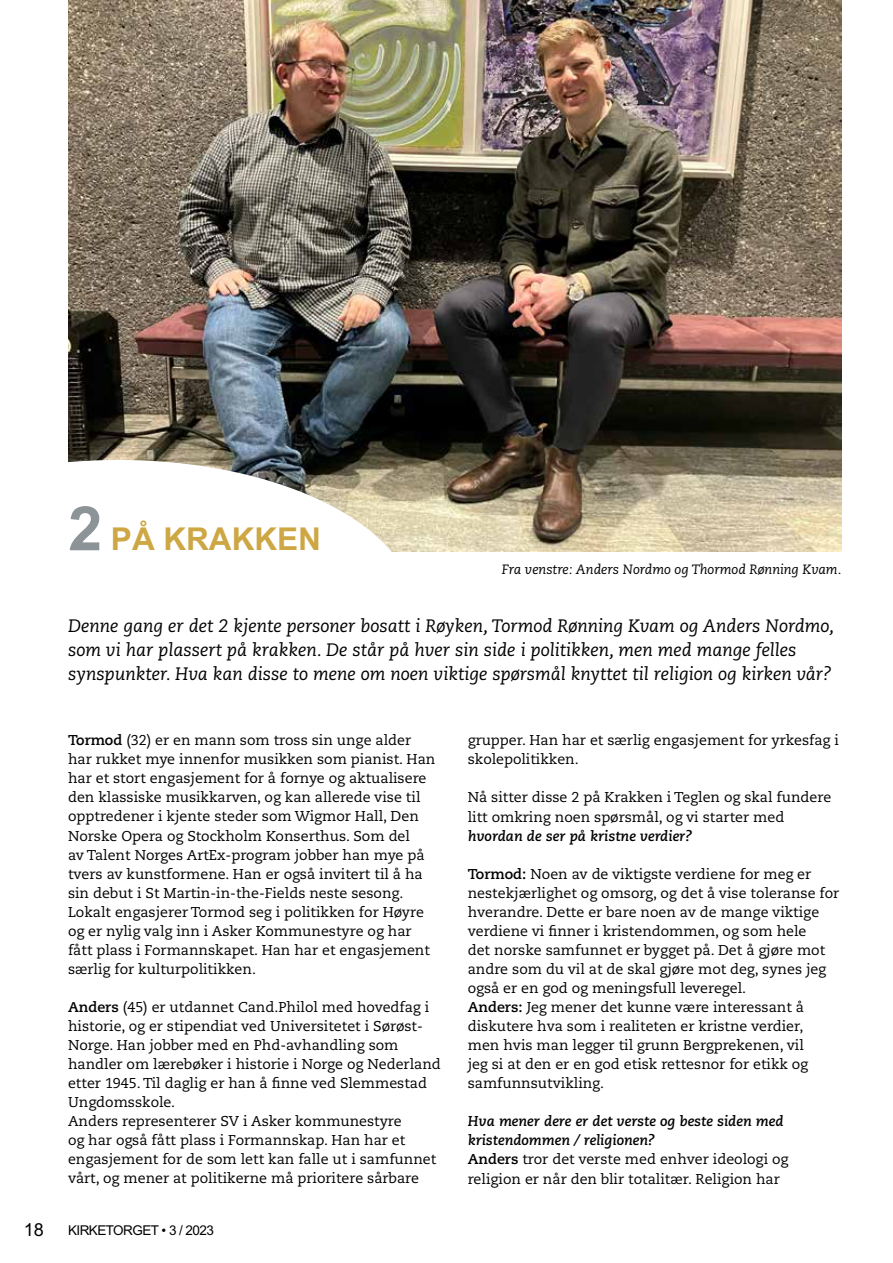
<style>
.page{position:relative;width:893px;height:1263px;background:#fff}
.page>*{position:absolute;margin:0;border:0;box-sizing:border-box;transform-origin:0 0}
.t1{font:700 31.5px "Arial MT Std";color:#cea745}
.t2{font:italic 18px/24px "Caecilia LT Pro 56";color:#000}
.t3{font:18px "Arial MT Std";color:#000}
.t4{font:14.25px/19px "Caecilia LT Pro 55 Roman";color:#000}
.t5{font:italic 700 14.25px/19px "Caecilia LT Pro 76";color:#000}
.t6{font:italic 13.5px "Caecilia LT Pro 56";color:#000}
.t7{font:13.5px "Arial MT Std";letter-spacing:-.04em;color:#000}
.s1{font-size:61.5px;color:#8d9497}
.s2{font-family:"Caecilia LT Pro 75";font-weight:700}
</style>
<div class="page">
<img style="left:68px;top:0;width:774px;height:551px">
<svg style="left:68px;top:460px;width:347px;height:92px"></svg>
<h1 class="t1" style="left:68px;top:521px;width:254px"><span class="s1">2</span> PÅ KRAKKEN</h1>
<p class="t6" style="left:502px;top:560px;width:341px">Fra venstre: Anders Nordmo og Thormod Rønning Kvam.</p>
<p class="t2" style="left:68px;top:614px;width:768px">Denne gang er det 2 kjente personer bosatt i Røyken, Tormod Rønning Kvam og Anders Nordmo, som vi har plassert på krakken. De står på hver sin side i politikken, men med mange felles synspunkter. Hva kan disse to mene om noen viktige spørsmål knyttet til religion og kirken vår?</p>
<p class="t4" style="left:68px;top:730px;width:369px"><span class="s2">Tormod</span> (32) er en mann som tross sin unge alder har rukket mye innenfor musikken som pianist. Han har et stort engasjement for å fornye og aktualisere den klassiske musikkarven, og kan allerede vise til opptredener i kjente steder som Wigmor Hall, Den Norske Opera og Stockholm Konserthus. Som del<br>av Talent Norges ArtEx-program jobber han mye på tvers av kunstformene. Han er også invitert til å ha sin debut i St Martin-in-the-Fields neste sesong.<br>Lokalt engasjerer Tormod seg i politikken for Høyre og er nylig valg inn i Asker Kommunestyre og har fått plass i Formannskapet. Han har et engasjement særlig for kulturpolitikken.</p>
<p class="t4" style="left:68px;top:997px;width:374px"><span class="s2">Anders</span> (45) er utdannet Cand.Philol med hovedfag i historie, og er stipendiat ved Universitetet i Sørøst-Norge. Han jobber med en Phd-avhandling som handler om lærebøker i historie i Norge og Nederland etter 1945. Til daglig er han å finne ved Slemmestad Ungdomsskole.<br>Anders representerer SV i Asker kommunestyre<br>og har også fått plass i Formannskap. Han har et engasjement for de som lett kan falle ut i samfunnet vårt, og mener at politikerne må prioritere sårbare</p>
<p class="t3" style="left:24px;top:1219px;width:22px">18</p>
<p class="t7" style="left:68px;top:1222px;width:147px">KIRKETORGET • 3 / 2023</p>
<p class="t4" style="left:468px;top:730px;width:373px">grupper. Han har et særlig engasjement for yrkesfag i skolepolitikken.</p>
<p class="t4" style="left:468px;top:788px;width:365px">Nå sitter disse 2 på Krakken i Teglen og skal fundere litt omkring noen spørsmål, og vi starter med</p>
<p class="t5" style="left:468px;top:826px;width:226px">hvordan de ser på kristne verdier?</p>
<p class="t4" style="left:468px;top:864px;width:373px"><span class="s2">Tormod:</span> Noen av de viktigste verdiene for meg er nestekjærlighet og omsorg, og det å vise toleranse for hverandre. Dette er bare noen av de mange viktige verdiene vi finner i kristendommen, og som hele<br>det norske samfunnet er bygget på. Det å gjøre mot andre som du vil at de skal gjøre mot deg, synes jeg også er en god og meningsfull leveregel.<br><span class="s2">Anders:</span> Jeg mener det kunne være interessant å diskutere hva som i realiteten er kristne verdier,<br>men hvis man legger til grunn Bergprekenen, vil<br>jeg si at den er en god etisk rettesnor for etikk og samfunnsutvikling.</p>
<p class="t5" style="left:468px;top:1112px;width:317px">Hva mener dere er det verste og beste siden med kristendommen / religionen?</p>
<p class="t4" style="left:468px;top:1150px;width:322px"><span class="s2">Anders</span> tror det verste med enhver ideologi og religion er når den blir totalitær. Religion har</p>
</div>
